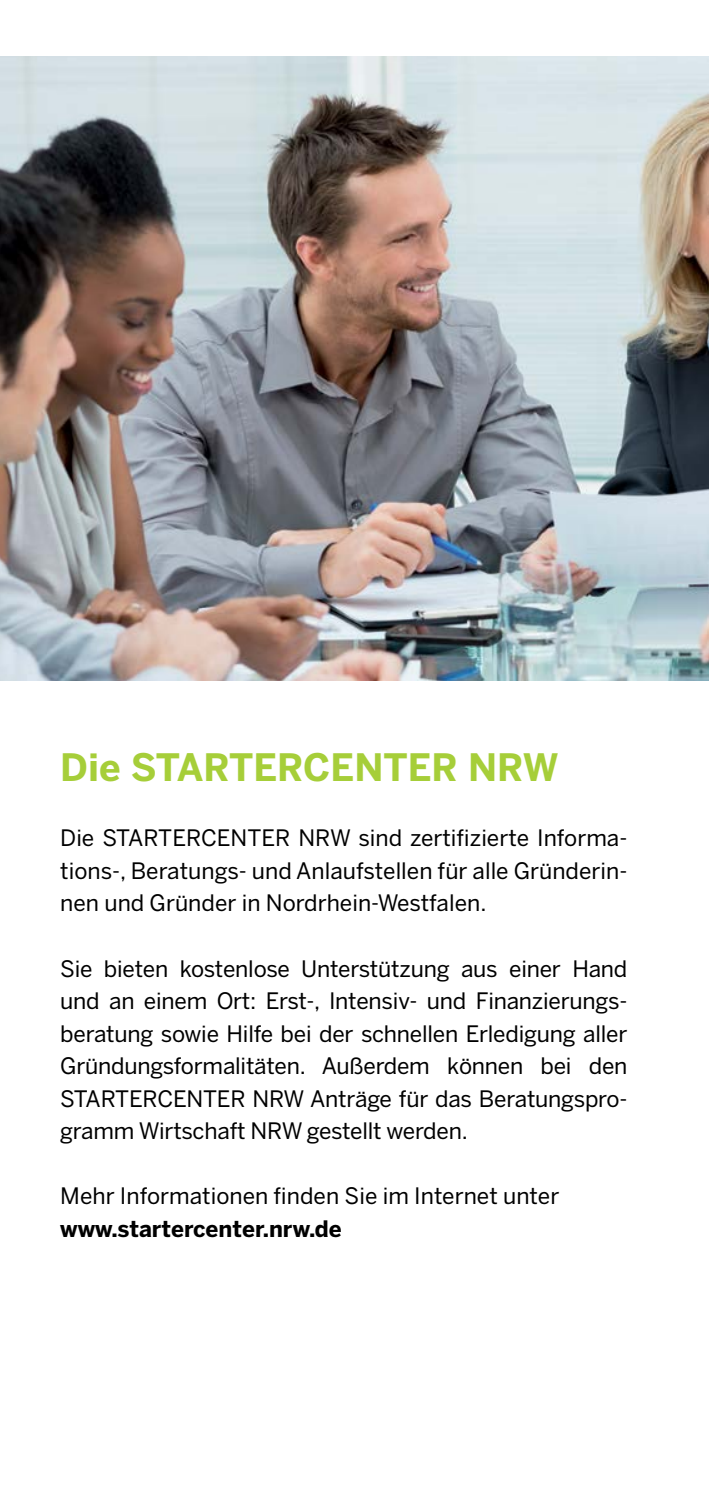
<style>
.page{position:relative;width:709px;height:1489px;background:#fff}
.page>*{position:absolute;margin:0;border:0;box-sizing:border-box;transform-origin:0 0}
.t1{font:700 37.5px "Benton Sans";color:#a6ce39}
.t2{font:22.5px/32.5px "Benton Sans";color:#000;text-align:justify}
.t3{font:700 22.5px "Benton Sans";color:#000}
</style>
<div class="page">
<img style="left:0;top:57px;width:709px;height:623px">
<h1 class="t1" style="left:60px;top:745px;width:500px">Die STARTERCENTER NRW</h1>
<p class="t2" style="left:60px;top:821px;width:568px">Die STARTERCENTER NRW sind zertifizierte Informa&shy;tions-, Beratungs- und Anlaufstellen für alle Gründerin&shy;nen und Gründer in Nordrhein-Westfalen.</p>
<p class="t2" style="left:60px;top:951px;width:568px">Sie bieten kostenlose Unterstützung aus einer Hand und an einem Ort: Erst-, Intensiv- und Finanzierungs&shy;beratung sowie Hilfe bei der schnellen Erledigung aller Gründungsformalitäten. Außerdem können bei den STARTERCENTER NRW Anträge für das Beratungspro&shy;gramm Wirtschaft NRW gestellt werden.</p>
<p class="t2" style="left:60px;top:1179px;width:500px">Mehr Informationen finden Sie im Internet unter</p>
<p class="t3" style="left:60px;top:1214px;width:283px">www.startercenter.nrw.de</p>
</div>
